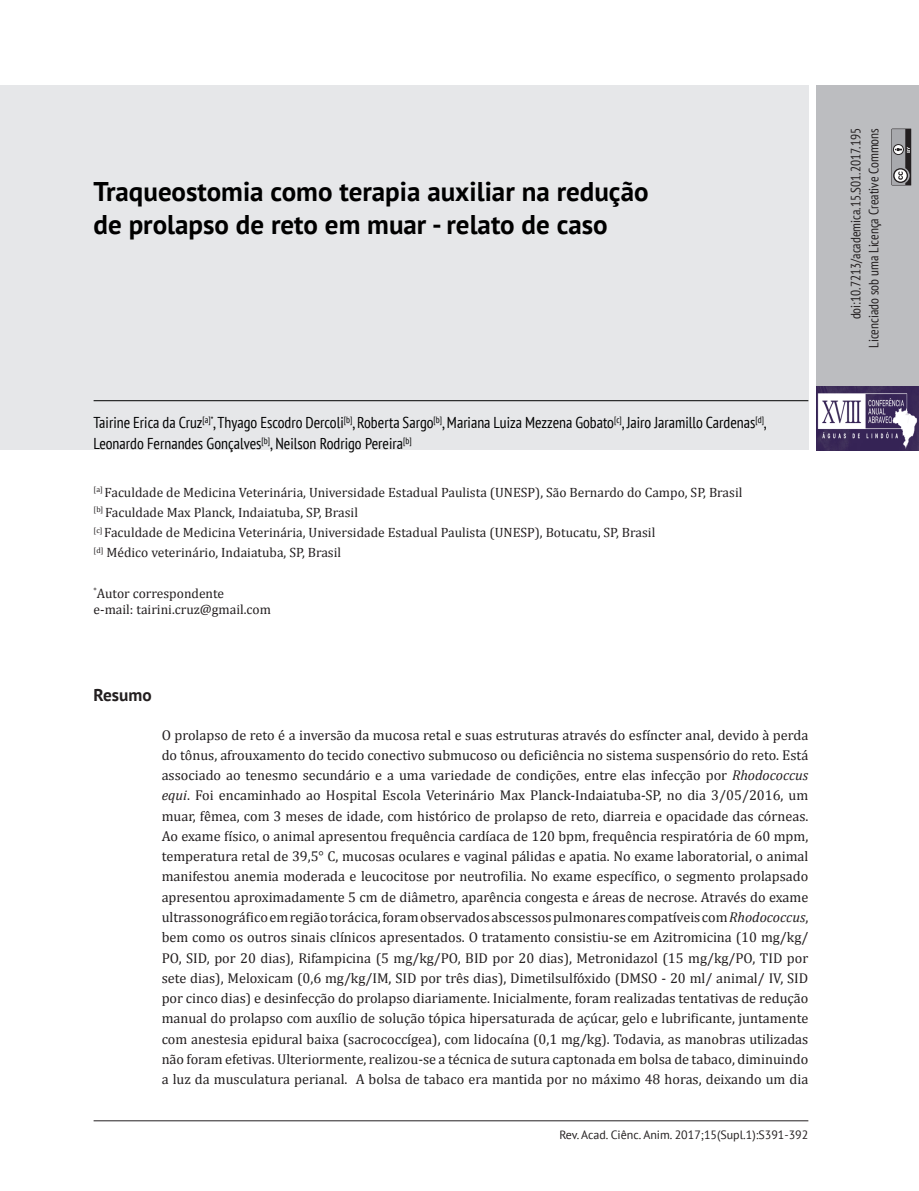
<style>
.page{position:relative;width:919px;height:1191px;background:#fff}
.page>*{position:absolute;margin:0;border:0;box-sizing:border-box;transform-origin:0 0}
.Título_Artigo{font:700 27px/33px "PT Sans";color:#000}
.t1{font:700 17.25px "PT Sans";color:#231f20}
.Nomes_-_Autores{font:condensed 15.75px/20.2px "PT Sans";color:#000}
.Texto_-_Resumo{font:14.25px/20.2px "Cambria";color:#231f20;text-align:justify}
.Corpo_de_texto_-_Rec{font:13.5px "Cambria";color:#231f20}
.t2{font:condensed 13.5px/18px "PT Sans";color:#231f20;text-align:right}
.Rodapé{font:12px "PT Sans";color:#231f20}
.s1{font-style:italic}
</style>
<div class="page">
<hr style="left:94px;top:1120px;width:714px;height:1px;background:#231f20">
<div style="left:0;top:85px;width:808px;height:365px;background:#e6e7e9"></div>
<div style="left:816px;top:85px;width:102px;height:365px;background:#bcbdc0"></div>
<svg style="left:891px;top:129px;width:20px;height:56px"></svg>
<img style="left:816px;top:387px;width:102px;height:63px">
<hr style="left:94px;top:400px;width:714px;height:1px;background:#000">
<p class="Título_Artigo" style="left:94px;top:174px;width:556px">Traqueostomia como terapia auxiliar na redução de prolapso de reto em muar - relato de caso</p>
<p class="Nomes_-_Autores" style="left:94px;top:412px;width:674px">Tairine Erica da Cruz<sup>[a]*</sup>, Thyago Escodro Dercoli<sup>[b]</sup>, Roberta Sargo<sup>[b]</sup>, Mariana Luiza Mezzena Gobato<sup>[c]</sup>, Jairo Jaramillo Cardenas<sup>[d]</sup>,<br>Leonardo Fernandes Gonçalves<sup>[b]</sup>, Neilson Rodrigo Pereira<sup>[b]</sup></p>
<p class="Corpo_de_texto_-_Rec" style="left:94px;top:484px;width:650px"><sup>[a]</sup> Faculdade de Medicina Veterinária, Universidade Estadual Paulista (UNESP), São Bernardo do Campo, SP, Brasil</p>
<p class="Corpo_de_texto_-_Rec" style="left:94px;top:504px;width:266px"><sup>[b]</sup> Faculdade Max Planck, Indaiatuba, SP, Brasil</p>
<p class="Corpo_de_texto_-_Rec" style="left:94px;top:524px;width:563px"><sup>[c]</sup> Faculdade de Medicina Veterinária, Universidade Estadual Paulista (UNESP), Botucatu, SP, Brasil</p>
<p class="Corpo_de_texto_-_Rec" style="left:94px;top:545px;width:249px"><sup>[d]</sup> Médico veterinário, Indaiatuba, SP, Brasil</p>
<p class="Corpo_de_texto_-_Rec" style="left:94px;top:585px;width:132px"><sup>*</sup>Autor correspondente</p>
<p class="Corpo_de_texto_-_Rec" style="left:94px;top:602px;width:179px">e-mail: tairini.cruz@gmail.com</p>
<p class="t1" style="left:94px;top:683px;width:60px">Resumo</p>
<p class="Texto_-_Resumo" style="left:162px;top:724px;width:648px">O prolapso de reto é a inversão da mucosa retal e suas estruturas através do esfíncter anal, devido à perda do tônus, afrouxamento do tecido conectivo submucoso ou deficiência no sistema suspensório do reto. Está associado ao tenesmo secundário e a uma variedade de condições, entre elas infecção por <span class="s1">Rhodococcus equi</span>. Foi encaminhado ao Hospital Escola Veterinário Max Planck-Indaiatuba-SP, no dia 3/05/2016, um muar, fêmea, com 3 meses de idade, com histórico de prolapso de reto, diarreia e opacidade das córneas.<br>Ao exame físico, o animal apresentou frequência cardíaca de 120 bpm, frequência respiratória de 60 mpm, temperatura retal de 39,5° C, mucosas oculares e vaginal pálidas e apatia. No exame laboratorial, o animal manifestou anemia moderada e leucocitose por neutrofilia. No exame específico, o segmento prolapsado apresentou aproximadamente 5 cm de diâmetro, aparência congesta e áreas de necrose. Através do exame ultrassonográfico em região torácica, foram observados abscessos pulmonares compatíveis com <span class="s1">Rhodococcus</span>, bem como os outros sinais clínicos apresentados. O tratamento consistiu-se em Azitromicina (10 mg/kg/ PO, SID, por 20 dias), Rifampicina (5 mg/kg/PO, BID por 20 dias), Metronidazol (15 mg/kg/PO, TID por sete dias), Meloxicam (0,6 mg/kg/IM, SID por três dias), Dimetilsulfóxido (DMSO - 20 ml/ animal/ IV, SID por cinco dias) e desinfecção do prolapso diariamente. Inicialmente, foram realizadas tentativas de redução manual do prolapso com auxílio de solução tópica hipersaturada de açúcar, gelo e lubrificante, juntamente com anestesia epidural baixa (sacrococcígea), com lidocaína (0,1 mg/kg). Todavia, as manobras utilizadas não foram efetivas. Ulteriormente, realizou-se a técnica de sutura captonada em bolsa de tabaco, diminuindo a luz da musculatura perianal. A bolsa de tabaco era mantida por no máximo 48 horas, deixando um dia</p>
<p class="Rodapé" style="left:559px;top:1126px;width:250px">Rev. Acad. Ciênc. Anim. 2017;15(Supl.1):S391-392</p>
<p class="t2" style="left:846px;top:348px;width:221px;rotate:-90deg">doi:10.7213/academica.15.S01.2017.195<br>Licenciado sob uma Licença Creative Commons</p>
</div>
